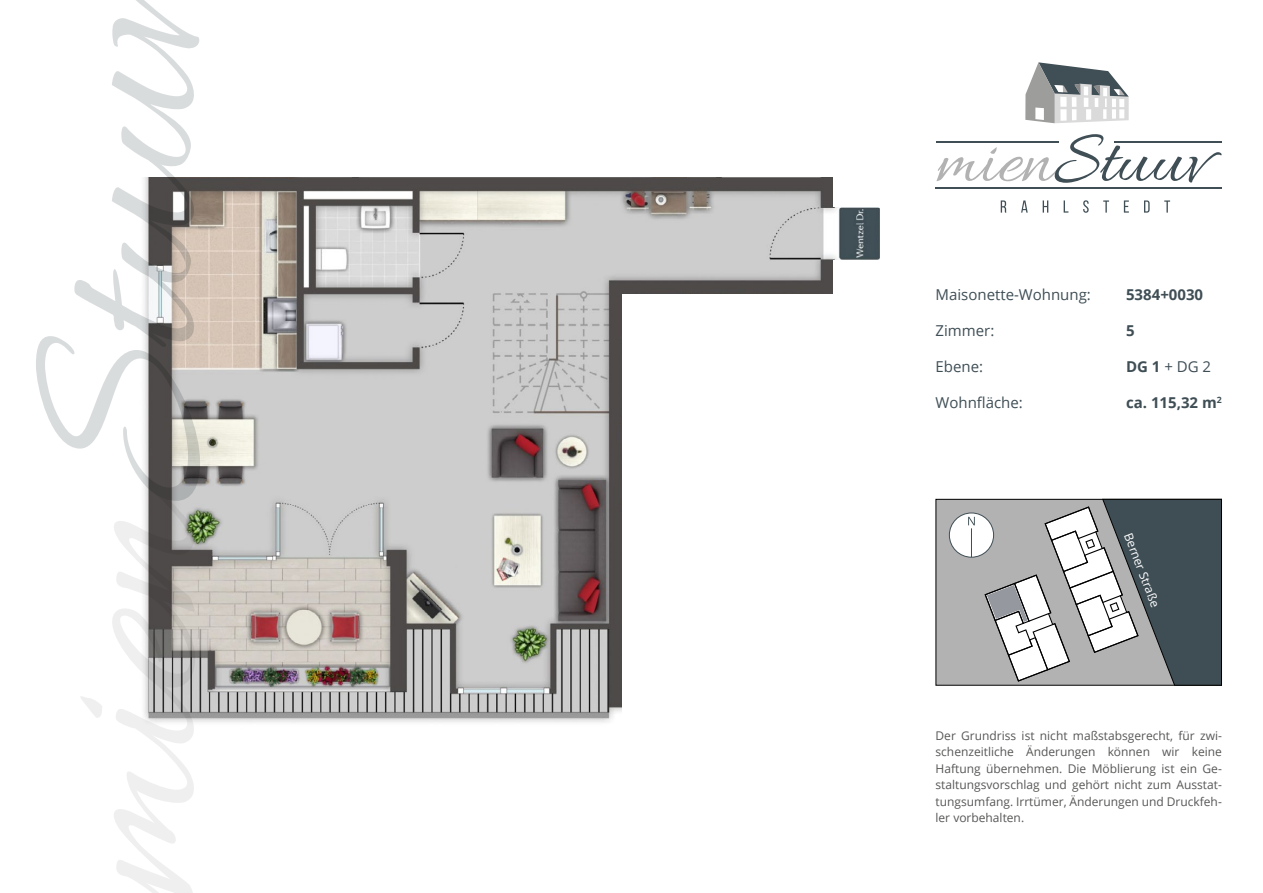
<style>
.page{position:relative;width:1263px;height:893px;background:#fff}
.page>*{position:absolute;margin:0;border:0;box-sizing:border-box;transform-origin:0 0}
.t1{font:15px "Open Sans";color:#3f4e55}
.t2{font:700 15px "Open Sans";color:#3f4e55}
.t3{font:12px/16.5px "Open Sans";color:#575756;text-align:justify}
.t4{font:12px "Open Sans";color:#fff}
.s1{font-weight:700}
</style>
<div class="page">
<svg style="left:936px;top:134px;width:286px;height:49px"></svg>
<hr style="left:935px;top:188px;width:287px;height:1px;background:#404f56">
<hr style="left:935px;top:141px;width:123px;height:1px;background:#404f56">
<hr style="left:1114px;top:141px;width:108px;height:1px;background:#404f56">
<svg style="left:1001px;top:200px;width:5px;height:13px"></svg>
<svg style="left:1021px;top:200px;width:7px;height:13px"></svg>
<svg style="left:1043px;top:200px;width:5px;height:13px"></svg>
<svg style="left:1064px;top:200px;width:4px;height:13px"></svg>
<svg style="left:1083px;top:200px;width:6px;height:13px"></svg>
<svg style="left:1103px;top:200px;width:6px;height:13px"></svg>
<svg style="left:1124px;top:200px;width:5px;height:13px"></svg>
<svg style="left:1144px;top:200px;width:5px;height:13px"></svg>
<svg style="left:1164px;top:200px;width:6px;height:13px"></svg>
<svg style="left:1025px;top:62px;width:104px;height:61px"></svg>
<div style="left:936px;top:499px;width:285px;height:186px;background:#b3b2b2"></div>
<div style="left:949px;top:513px;width:44px;height:44px;background:#fff;border-radius:50%"></div>
<div style="left:949px;top:513px;width:45px;height:45px;border:1px solid #3f4e55;border-radius:50%"></div>
<svg style="left:968px;top:517px;width:7px;height:40px"></svg>
<svg style="left:984px;top:499px;width:238px;height:187px"></svg>
<img style="left:202px;top:177px;width:677px;height:546px">
<div style="left:622px;top:294px;width:279px;height:460px;background:#fff"></div>
<div style="left:833px;top:260px;width:71px;height:117px;background:#fff"></div>
<div style="left:833px;top:90px;width:71px;height:117px;background:#fff"></div>
<svg style="left:36px;top:0;width:166px;height:893px"></svg>
<div style="left:59px;top:488px;width:5px;height:405px;background:#fff"></div>
<div style="left:59px;top:0;width:5px;height:300px;background:#fff"></div>
<p class="t1" style="left:935px;top:284px;width:157px">Maisonette-Wohnung:</p>
<p class="t2" style="left:1126px;top:284px;width:79px">5384+0030</p>
<p class="t1" style="left:935px;top:320px;width:60px">Zimmer:</p>
<p class="t2" style="left:1126px;top:320px;width:10px">5</p>
<p class="t1" style="left:935px;top:356px;width:49px">Ebene:</p>
<p class="t1" style="left:1126px;top:356px;width:87px"><span class="s1">DG 1</span> + DG 2</p>
<p class="t1" style="left:935px;top:392px;width:89px">Wohnfläche:</p>
<p class="t2" style="left:1126px;top:392px;width:97px">ca. 115,32 m<sup>2</sup></p>
<p class="t4" style="left:1136px;top:530px;width:80px;rotate:69deg">Berner Straße</p>
<p class="t3" style="left:935px;top:727px;width:288px">Der Grundriss ist nicht maßstabsgerecht, für zwi&shy;schenzeitliche Änderungen können wir keine Haftung übernehmen. Die Möblierung ist ein Ge&shy;staltungsvorschlag und gehört nicht zum Ausstat&shy;tungsumfang. Irrtümer, Änderungen und Druckfeh&shy;ler vorbehalten.</p>
</div>
